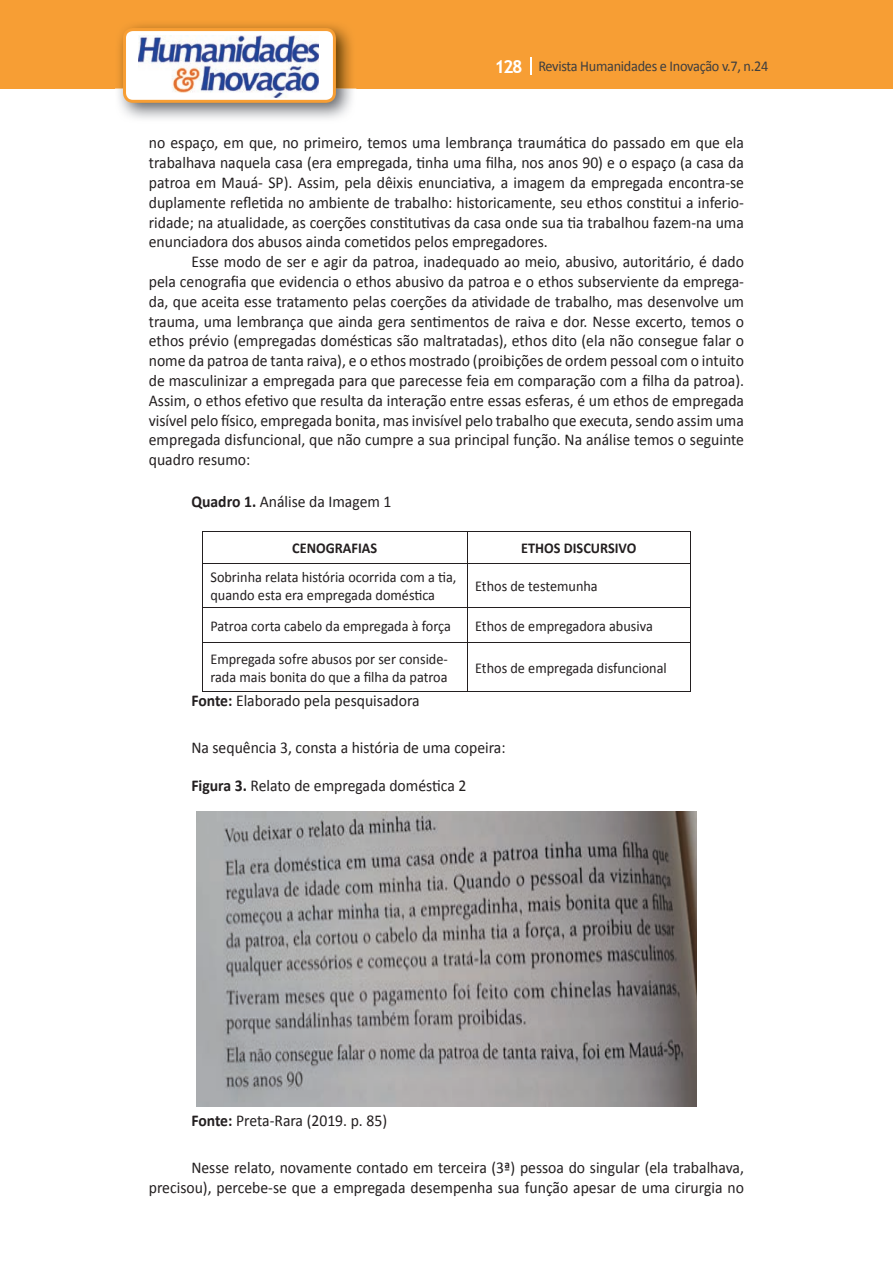
<style>
.page{position:relative;width:893px;height:1263px;background:#fff}
.page>*{position:absolute;margin:0;border:0;box-sizing:border-box;transform-origin:0 0}
.t1{font:16.5px/19.8px "Calibri";color:#231f20;text-align:justify;scale:.95 1}
.t2{font:15px/18px "Calibri";color:#231f20;scale:.95 1}
.t3{font:15px "Calibri";letter-spacing:-.02em;color:#3e3e3f;scale:.95 1}
.t4{font:700 15px "Calibri";color:#231f20;scale:.95 1}
.s1{font-family:"Trebuchet MS";font-weight:700;font-size:18px;color:#fff}
.s2{font-weight:700}
</style>
<div class="page">
<div style="left:0;top:0;width:893px;height:88px;background:#f79e34"></div>
<svg style="left:530px;top:57px;width:2px;height:18px"></svg>
<img style="left:115px;top:24px;width:241px;height:95px">
<svg style="left:123px;top:28px;width:213px;height:75px"></svg>
<hr style="left:202px;top:531px;width:265px;height:1px;background:#231f20">
<hr style="left:202px;top:531px;width:1px;height:33px;background:#231f20">
<hr style="left:467px;top:531px;width:224px;height:1px;background:#231f20">
<hr style="left:467px;top:531px;width:1px;height:33px;background:#231f20">
<hr style="left:690px;top:531px;width:1px;height:33px;background:#231f20">
<hr style="left:202px;top:564px;width:265px;height:1px;background:#231f20">
<hr style="left:202px;top:564px;width:1px;height:43px;background:#231f20">
<hr style="left:467px;top:564px;width:224px;height:1px;background:#231f20">
<hr style="left:467px;top:564px;width:1px;height:43px;background:#231f20">
<hr style="left:690px;top:564px;width:1px;height:43px;background:#231f20">
<hr style="left:202px;top:607px;width:265px;height:1px;background:#231f20">
<hr style="left:202px;top:608px;width:1px;height:34px;background:#231f20">
<hr style="left:467px;top:607px;width:224px;height:1px;background:#231f20">
<hr style="left:467px;top:608px;width:1px;height:34px;background:#231f20">
<hr style="left:690px;top:608px;width:1px;height:34px;background:#231f20">
<hr style="left:202px;top:642px;width:265px;height:1px;background:#231f20">
<hr style="left:202px;top:643px;width:1px;height:48px;background:#231f20">
<hr style="left:467px;top:642px;width:224px;height:1px;background:#231f20">
<hr style="left:467px;top:643px;width:1px;height:48px;background:#231f20">
<hr style="left:690px;top:643px;width:1px;height:48px;background:#231f20">
<hr style="left:202px;top:691px;width:265px;height:1px;background:#231f20">
<hr style="left:467px;top:691px;width:224px;height:1px;background:#231f20">
<img style="left:196px;top:812px;width:501px;height:294px">
<p class="t3" style="left:495px;top:57px;width:290px"><span class="s1">128</span> Revista Humanidades e Inovação v.7, n.24</p>
<p class="t1" style="left:149px;top:133px;width:628px">no espaço, em que, no primeiro, temos uma lembrança traumática do passado em que ela trabalhava naquela casa (era empregada, tinha uma filha, nos anos 90) e o espaço (a casa da patroa em Mauá- SP). Assim, pela dêixis enunciativa, a imagem da empregada encontra-se duplamente refletida no ambiente de trabalho: historicamente, seu ethos constitui a inferio&shy;ridade; na atualidade, as coerções constitutivas da casa onde sua tia trabalhou fazem-na uma enunciadora dos abusos ainda cometidos pelos empregadores.</p>
<p class="t1" style="left:149px;top:252px;width:628px;text-indent:43px">Esse modo de ser e agir da patroa, inadequado ao meio, abusivo, autoritário, é dado pela cenografia que evidencia o ethos abusivo da patroa e o ethos subserviente da emprega&shy;da, que aceita esse tratamento pelas coerções da atividade de trabalho, mas desenvolve um trauma, uma lembrança que ainda gera sentimentos de raiva e dor. Nesse excerto, temos o ethos prévio (empregadas domésticas são maltratadas), ethos dito (ela não consegue falar o nome da patroa de tanta raiva), e o ethos mostrado (proibições de ordem pessoal com o intuito de masculinizar a empregada para que parecesse feia em comparação com a filha da patroa).<br>Assim, o ethos efetivo que resulta da interação entre essas esferas, é um ethos de empregada visível pelo físico, empregada bonita, mas invisível pelo trabalho que executa, sendo assim uma empregada disfuncional, que não cumpre a sua principal função. Na análise temos o seguinte quadro resumo:</p>
<p class="t1" style="left:191px;top:491px;width:212px"><span class="s2">Quadro 1.</span> Análise da Imagem 1</p>
<p class="t4" style="left:292px;top:539px;width:91px">CENOGRAFIAS</p>
<p class="t4" style="left:521px;top:539px;width:123px">ETHOS DISCURSIVO</p>
<p class="t2" style="left:210px;top:568px;width:260px">Sobrinha relata história ocorrida com a tia, quando esta era empregada doméstica</p>
<p class="t2" style="left:475px;top:577px;width:131px">Ethos de testemunha</p>
<p class="t2" style="left:210px;top:617px;width:255px">Patroa corta cabelo da empregada à força</p>
<p class="t2" style="left:475px;top:617px;width:189px">Ethos de empregadora abusiva</p>
<p class="t2" style="left:210px;top:650px;width:251px">Empregada sofre abusos por ser conside&shy;rada mais bonita do que a filha da patroa</p>
<p class="t2" style="left:475px;top:659px;width:203px">Ethos de empregada disfuncional</p>
<p class="t1" style="left:191px;top:691px;width:242px"><span class="s2">Fonte:</span> Elaborado pela pesquisadora</p>
<p class="t1" style="left:191px;top:737px;width:332px">Na sequência 3, consta a história de uma copeira:</p>
<p class="t1" style="left:191px;top:775px;width:291px"><span class="s2">Figura 3.</span> Relato de empregada doméstica 2</p>
<p class="t1" style="left:191px;top:1111px;width:208px"><span class="s2">Fonte:</span> Preta-Rara (2019. p. 85)</p>
<p class="t1" style="left:149px;top:1157px;width:628px;text-align:right">Nesse relato, novamente contado em terceira (3ª) pessoa do singular (ela trabalhava, precisou), percebe-se que a empregada desempenha sua função apesar de uma cirurgia no</p>
</div>
